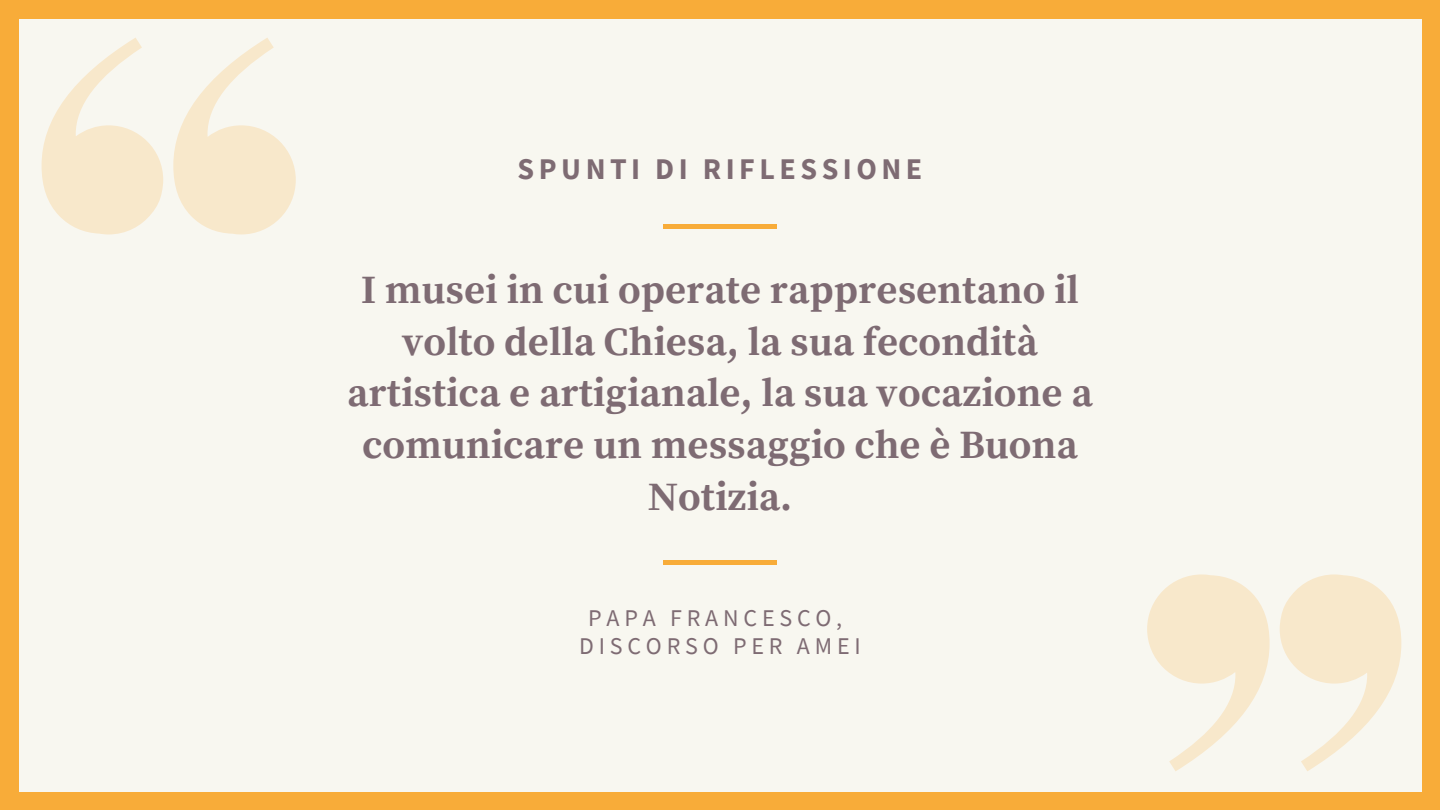
<style>
.page{position:relative;width:1440px;height:810px;background:#f8ac39}
.page>*{position:absolute;margin:0;border:0;box-sizing:border-box;transform-origin:0 0}
.t1{font:700 40px/51.8px "Source Serif Pro";color:#7e6b73;text-align:center}
.t2{font:700 30px "Source Sans Pro";letter-spacing:.15em;color:#7e6b73}
.t3{font:24px/28.5px "Source Sans Pro";letter-spacing:.2em;color:#7e6b73;text-align:center}
</style>
<div class="page">
<div style="left:19px;top:19px;width:1402px;height:772px;background:#f8f7f0"></div>
<svg style="left:42px;top:38px;width:121px;height:196px"></svg>
<svg style="left:173px;top:38px;width:123px;height:196px"></svg>
<div style="left:663px;top:224px;width:114px;height:5px;background:#f8ac39"></div>
<hr style="left:663px;top:561px;width:114px;height:4px;background:#f8ac39">
<svg style="left:1280px;top:574px;width:121px;height:197px"></svg>
<svg style="left:1147px;top:574px;width:123px;height:197px"></svg>
<p class="t2" style="left:518px;top:149px;width:406px">SPUNTI DI RIFLESSIONE</p>
<p class="t1" style="left:347px;top:265px;width:747px">I musei in cui operate rappresentano il volto della Chiesa, la sua fecondità artistica e artigianale, la sua vocazione a comunicare un messaggio che è Buona<br>Notizia.</p>
<p class="t3" style="left:579px;top:603px;width:283px">PAPA FRANCESCO,<br>DISCORSO PER AMEI</p>
</div>
